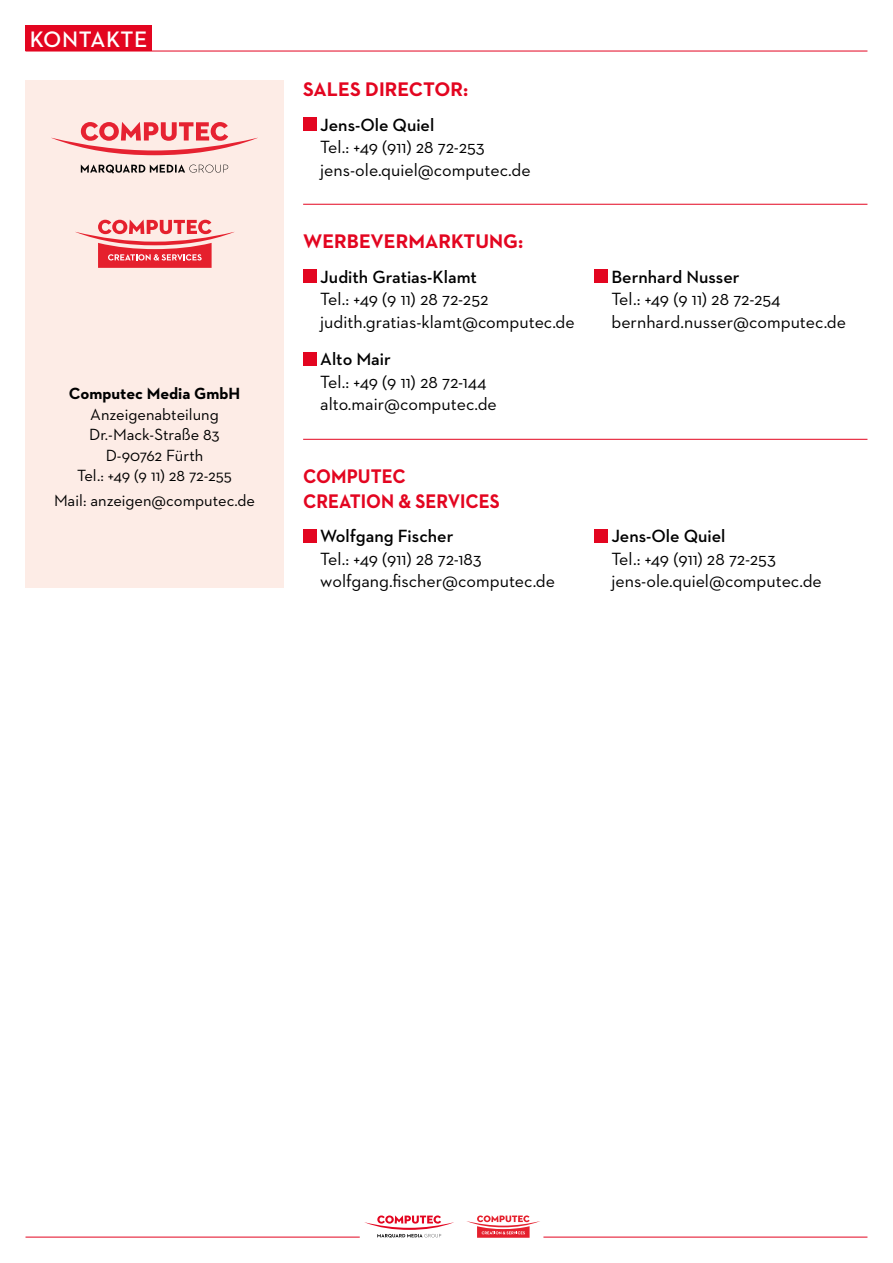
<style>
.page{position:relative;width:893px;height:1263px;background:#fff}
.page>*{position:absolute;margin:0;border:0;box-sizing:border-box;transform-origin:0 0}
.t1{font:600 22.8px "Neutraface 2 Text";letter-spacing:.025em;color:#fff}
.t2{font:700 20.1px "Neutraface 2 Text";color:#e30520}
.t3{font:700 20.1px/24.3px "Neutraface 2 Text";color:#e30520;scale:.93 1}
.t4{font:18px/22.5px "Neutraface 2 Text";color:#000}
.t5{font:600 18px "Neutraface 2 Text";color:#000}
.t6{font:16.5px/20.5px "Neutraface 2 Text";color:#000;text-align:center}
.t7{font:700 16.5px "Neutraface 2 Text";color:#000}
</style>
<div class="page">
<hr style="left:26px;top:1237px;width:334px;height:1px;background:#e30520">
<hr style="left:543px;top:1237px;width:324px;height:1px;background:#e30520">
<svg style="left:467px;top:1215px;width:73px;height:23px"></svg>
<svg style="left:365px;top:1215px;width:89px;height:23px"></svg>
<hr style="left:26px;top:51px;width:841px;height:1px;background:#e30520">
<div style="left:26px;top:26px;width:126px;height:25px;background:#e30520"></div>
<div style="left:26px;top:81px;width:258px;height:507px;background:#fdece6"></div>
<svg style="left:75px;top:220px;width:159px;height:48px"></svg>
<svg style="left:51px;top:122px;width:207px;height:33px"></svg>
<svg style="left:81px;top:165px;width:147px;height:9px"></svg>
<hr style="left:303px;top:439px;width:564px;height:1px;background:#e30520">
<hr style="left:303px;top:204px;width:564px;height:1px;background:#e30520">
<div style="left:303px;top:270px;width:13px;height:13px;background:#e30520"></div>
<div style="left:303px;top:352px;width:13px;height:13px;background:#e30520"></div>
<div style="left:594px;top:270px;width:13px;height:13px;background:#e30520"></div>
<div style="left:303px;top:118px;width:13px;height:13px;background:#e30520"></div>
<div style="left:303px;top:529px;width:13px;height:13px;background:#e30520"></div>
<div style="left:594px;top:529px;width:13px;height:13px;background:#e30520"></div>
<p class="t1" style="left:30px;top:25px;width:119px">KONTAKTE</p>
<p class="t7" style="left:69px;top:383px;width:173px">Computec Media GmbH</p>
<p class="t6" style="left:77px;top:403px;width:156px">Anzeigenabteilung<br>Dr.-Mack-Straße 83<br>D-90762 Fürth<br>Tel.: +49 (9 11) 28 72-255</p>
<p class="t6" style="left:54px;top:490px;width:203px">Mail: anzeigen@computec.de</p>
<p class="t2" style="left:303px;top:77px;width:167px">SALES DIRECTOR:</p>
<p class="t5" style="left:320px;top:113px;width:116px">Jens-Ole Quiel</p>
<p class="t4" style="left:320px;top:136px;width:212px">Tel.: +49 (911) 28 72-253 jens-ole.quiel@computec.de</p>
<p class="t2" style="left:303px;top:228px;width:222px">WERBEVERMARKTUNG:</p>
<p class="t5" style="left:320px;top:265px;width:158px">Judith Gratias-Klamt</p>
<p class="t4" style="left:320px;top:288px;width:256px">Tel.: +49 (9 11) 28 72-252 judith.gratias-klamt@computec.de</p>
<p class="t5" style="left:320px;top:348px;width:72px">Alto Mair</p>
<p class="t4" style="left:320px;top:370px;width:178px">Tel.: +49 (9 11) 28 72-144 alto.mair@computec.de</p>
<p class="t3" style="left:303px;top:464px;width:213px">COMPUTEC<br>CREATION &amp; SERVICES</p>
<p class="t5" style="left:320px;top:524px;width:135px">Wolfgang Fischer</p>
<p class="t4" style="left:320px;top:547px;width:236px">Tel.: +49 (911) 28 72-183 wolfgang.fischer@computec.de</p>
<p class="t5" style="left:611px;top:265px;width:130px">Bernhard Nusser</p>
<p class="t4" style="left:611px;top:288px;width:236px">Tel.: +49 (9 11) 28 72-254 bernhard.nusser@computec.de</p>
<p class="t5" style="left:611px;top:524px;width:116px">Jens-Ole Quiel</p>
<p class="t4" style="left:611px;top:547px;width:212px">Tel.: +49 (911) 28 72-253 jens-ole.quiel@computec.de</p>
</div>
